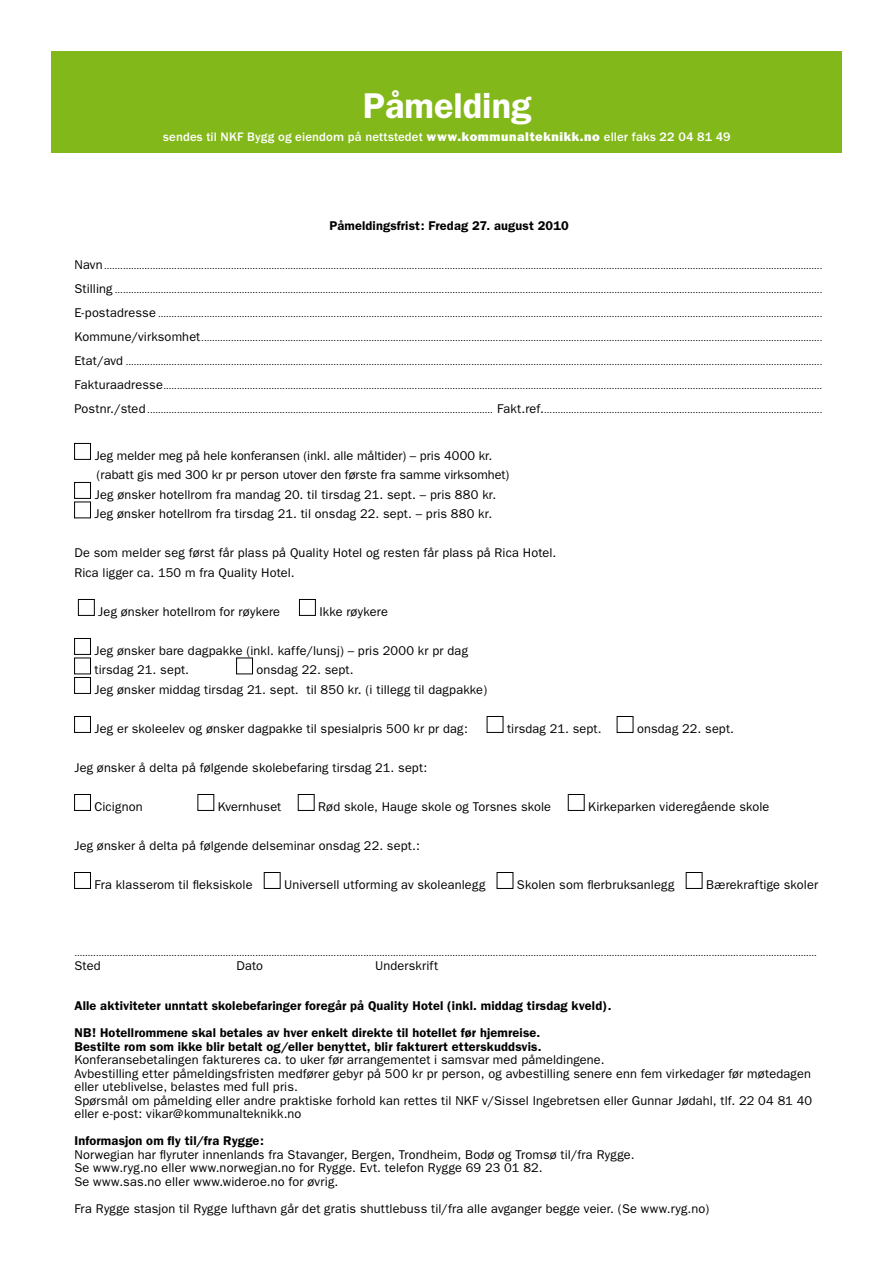
<style>
.page{position:relative;width:893px;height:1263px;background:#fff}
.page>*{position:absolute;margin:0;border:0;box-sizing:border-box;transform-origin:0 0}
.t1{font:600 36px "Franklin Gothic";color:#fff}
.t2{font:12.75px/19.5px "Franklin Gothic";letter-spacing:.01em;color:#000}
.t3{font:600 12.75px/27px "Franklin Gothic";letter-spacing:.01em;color:#000}
.t4{font:500 12.75px "Franklin Gothic";letter-spacing:.01em;color:#fff}
.t5{font:9px "Franklin Gothic";color:#000}
.s1{font-weight:800}
.s2{font-size:12.75px}
</style>
<div class="page">
<div style="left:74px;top:443px;width:17px;height:16px;border:1px solid #000"></div>
<div style="left:74px;top:482px;width:17px;height:16px;border:1px solid #000"></div>
<div style="left:74px;top:502px;width:17px;height:16px;border:1px solid #000"></div>
<div style="left:78px;top:599px;width:16px;height:16px;border:1px solid #000"></div>
<div style="left:299px;top:599px;width:17px;height:16px;border:1px solid #000"></div>
<div style="left:74px;top:638px;width:17px;height:16px;border:1px solid #000"></div>
<div style="left:74px;top:658px;width:17px;height:16px;border:1px solid #000"></div>
<div style="left:236px;top:658px;width:17px;height:16px;border:1px solid #000"></div>
<div style="left:74px;top:677px;width:17px;height:16px;border:1px solid #000"></div>
<div style="left:74px;top:716px;width:17px;height:16px;border:1px solid #000"></div>
<div style="left:74px;top:794px;width:17px;height:16px;border:1px solid #000"></div>
<div style="left:298px;top:794px;width:16px;height:16px;border:1px solid #000"></div>
<div style="left:568px;top:794px;width:16px;height:16px;border:1px solid #000"></div>
<div style="left:74px;top:872px;width:17px;height:16px;border:1px solid #000"></div>
<div style="left:51px;top:51px;width:791px;height:102px;background:#83b81a"></div>
<h1 class="t1" style="left:363px;top:85px;width:170px">Påmelding</h1>
<h2 class="t4" style="left:163px;top:130px;width:569px">sendes til NKF Bygg og eiendom på nettstedet <span class="s1">www.kommunalteknikk.no</span> eller faks 22 04 81 49</h2>
<h2 class="t3" style="left:329px;top:212px;width:241px">Påmeldingsfrist: Fredag 27. august 2010</h2>
<p class="t5" style="left:74px;top:261px;width:749px"><span class="s2">Navn</span>..........................................................................................................................................................................................................................................................................</p>
<p class="t5" style="left:74px;top:285px;width:749px"><span class="s2">Stilling</span> ......................................................................................................................................................................................................................................................................</p>
<p class="t5" style="left:74px;top:309px;width:749px"><span class="s2">E-postadresse</span> ......................................................................................................................................................................................................................................................</p>
<p class="t5" style="left:74px;top:333px;width:749px"><span class="s2">Kommune/virksomhet</span>......................................................................................................................................................................................................................................</p>
<p class="t5" style="left:74px;top:357px;width:749px"><span class="s2">Etat/avd</span> ..................................................................................................................................................................................................................................................................</p>
<p class="t5" style="left:74px;top:381px;width:749px"><span class="s2">Fakturaadresse</span>....................................................................................................................................................................................................................................................</p>
<p class="t5" style="left:74px;top:405px;width:749px"><span class="s2">Postnr./sted</span> ................................................................................................................................ <span class="s2">Fakt.ref.</span>.......................................................................................................</p>
<p class="t2" style="left:94px;top:446px;width:416px">Jeg melder meg på hele konferansen (inkl. alle måltider) – pris 4000 kr. (rabatt gis med 300 kr pr person utover den første fra samme virksomhet)<br>Jeg ønsker hotellrom fra mandag 20. til tirsdag 21. sept. – pris 880 kr.<br>Jeg ønsker hotellrom fra tirsdag 21. til onsdag 22. sept. – pris 880 kr.</p>
<h2 class="t2" style="left:74px;top:543px;width:483px">De som melder seg først får plass på Quality Hotel og resten får plass på Rica Hotel.<br>Rica ligger ca. 150 m fra Quality Hotel.</h2>
<h2 class="t2" style="left:98px;top:602px;width:183px">Jeg ønsker hotellrom for røykere</h2>
<h2 class="t2" style="left:319px;top:602px;width:70px">Ikke røykere</h2>
<h2 class="t2" style="left:94px;top:641px;width:375px">Jeg ønsker bare dagpakke (inkl. kaffe/lunsj) – pris 2000 kr pr dag tirsdag 21. sept.</h2>
<h2 class="t2" style="left:94px;top:660px;width:394px;text-indent:162px">onsdag 22. sept.<br>Jeg ønsker middag tirsdag 21. sept. til 850 kr. (i tillegg til dagpakke)</h2>
<h2 class="t2" style="left:94px;top:719px;width:375px">Jeg er skoleelev og ønsker dagpakke til spesialpris 500 kr pr dag:</h2>
<h2 class="t2" style="left:507px;top:719px;width:96px">tirsdag 21. sept.</h2>
<h2 class="t2" style="left:637px;top:719px;width:99px">onsdag 22. sept.</h2>
<h2 class="t2" style="left:74px;top:758px;width:354px">Jeg ønsker å delta på følgende skolebefaring tirsdag 21. sept:</h2>
<h2 class="t2" style="left:94px;top:797px;width:50px">Cicignon</h2>
<h2 class="t2" style="left:218px;top:797px;width:65px">Kvernhuset</h2>
<h2 class="t2" style="left:318px;top:797px;width:234px">Rød skole, Hauge skole og Torsnes skole</h2>
<h2 class="t2" style="left:588px;top:797px;width:183px">Kirkeparken videregående skole</h2>
<h2 class="t2" style="left:74px;top:836px;width:347px">Jeg ønsker å delta på følgende delseminar onsdag 22. sept.:</h2>
<h2 class="t2" style="left:94px;top:875px;width:160px">Fra klasserom til fleksiskole</h2>
<h2 class="t2" style="left:284px;top:875px;width:203px">Universell utforming av skoleanlegg</h2>
<h2 class="t2" style="left:517px;top:875px;width:159px">Skolen som flerbruksanlegg</h2>
<h2 class="t2" style="left:706px;top:875px;width:114px">Bærekraftige skoler</h2>
<p class="t5" style="left:74px;top:948px;width:744px">...................................................................................................................................................................................................................................................................................</p>
<h2 class="t2" style="left:74px;top:956px;width:28px">Sted</h2>
<h2 class="t2" style="left:236px;top:956px;width:28px">Dato</h2>
<h2 class="t2" style="left:375px;top:956px;width:65px">Underskrift</h2>
<h2 class="t3" style="left:74px;top:992px;width:539px">Alle aktiviteter unntatt skolebefaringer foregår på Quality Hotel (inkl. middag tirsdag kveld).<br>NB! Hotellrommene skal betales av hver enkelt direkte til hotellet før hjemreise.</h2>
<h2 class="t3" style="left:74px;top:1033px;width:469px">Bestilte rom som ikke blir betalt og/eller benyttet, blir fakturert etterskuddsvis.</h2>
<p class="t2" style="left:74px;top:1053px;width:739px;line-height:13.5px">Konferansebetalingen faktureres ca. to uker før arrangementet i samsvar med påmeldingene.<br>Avbestilling etter påmeldingsfristen medfører gebyr på 500 kr pr person, og avbestilling senere enn fem virkedager før møtedagen eller uteblivelse, belastes med full pris.<br>Spørsmål om påmelding eller andre praktiske forhold kan rettes til NKF v/Sissel Ingebretsen eller Gunnar Jødahl, tlf. 22 04 81 40 eller e-post: vikar@kommunalteknikk.no</p>
<h2 class="t3" style="left:74px;top:1127px;width:191px">Informasjon om fly til/fra Rygge:</h2>
<h2 class="t2" style="left:74px;top:1148px;width:562px;line-height:13.5px">Norwegian har flyruter innenlands fra Stavanger, Bergen, Trondheim, Bodø og Tromsø til/fra Rygge.<br>Se www.ryg.no eller www.norwegian.no for Rygge. Evt. telefon Rygge 69 23 01 82.<br>Se www.sas.no eller www.wideroe.no for øvrig.</h2>
<h2 class="t2" style="left:74px;top:1199px;width:636px">Fra Rygge stasjon til Rygge lufthavn går det gratis shuttlebuss til/fra alle avganger begge veier. (Se www.ryg.no)</h2>
</div>
